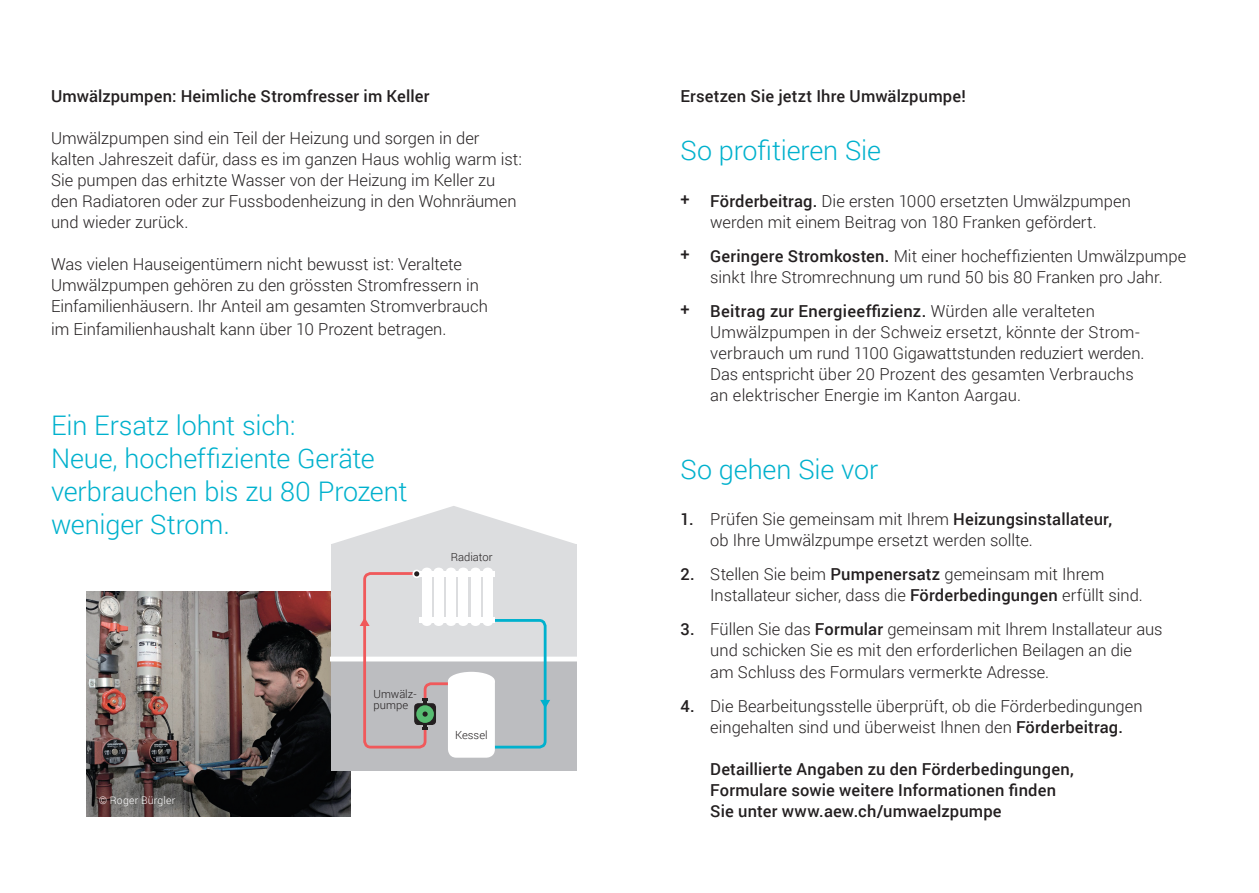
<style>
.page{position:relative;width:1259px;height:893px;background:#fff}
.page>*{position:absolute;margin:0;border:0;box-sizing:border-box;transform-origin:0 0}
.t1{font:300 27px/33px "Roboto";letter-spacing:-.005em;color:#00b1cd}
.t2{font:300 16.5px/21px "Roboto";color:#231f20}
.t3{font:500 16.5px/21px "Roboto";letter-spacing:.01em;color:#231f20}
.t4{font:300 11.25px/11.2px "Roboto";color:#231f20}
.t5{font:300 10.5px "Roboto";letter-spacing:.02em;color:#fff}
.s1{font-weight:500}
</style>
<div class="page">
<img style="left:86px;top:591px;width:265px;height:225px">
<div style="left:331px;top:544px;width:245px;height:124px;background:#dcdddf"></div>
<div style="left:331px;top:659px;width:245px;height:111px;background:#bcbdc0"></div>
<svg style="left:333px;top:506px;width:242px;height:38px"></svg>
<hr style="left:331px;top:657px;width:272px;height:4px;background:#fff">
<div style="left:412px;top:570px;width:9px;height:8px;background:#fff;border-radius:50%"></div>
<div style="left:422px;top:568px;width:10px;height:7px;background:#fff;border-radius:50%"></div>
<div style="left:434px;top:568px;width:9px;height:7px;background:#fff;border-radius:50%"></div>
<div style="left:446px;top:568px;width:10px;height:7px;background:#fff;border-radius:50%"></div>
<div style="left:458px;top:568px;width:10px;height:7px;background:#fff;border-radius:50%"></div>
<div style="left:471px;top:568px;width:9px;height:7px;background:#fff;border-radius:50%"></div>
<div style="left:483px;top:568px;width:10px;height:7px;background:#fff;border-radius:50%"></div>
<svg style="left:360px;top:571px;width:190px;height:187px"></svg>
<p class="t3" style="left:51px;top:85px;width:380px">Umwälzpumpen: Heimliche Stromfresser im Keller</p>
<p class="t2" style="left:51px;top:127px;width:472px">Umwälzpumpen sind ein Teil der Heizung und sorgen in der kalten Jahreszeit dafür, dass es im ganzen Haus wohlig warm ist:<br>Sie pumpen das erhitzte Wasser von der Heizung im Keller zu den Radiatoren oder zur Fussbodenheizung in den Wohnräumen und wieder zurück.</p>
<p class="t2" style="left:51px;top:253px;width:438px">Was vielen Hauseigentümern nicht bewusst ist: Veraltete<br>Umwälzpumpen gehören zu den grössten Stromfressern in<br>Einfamilienhäusern. Ihr Anteil am gesamten Stromverbrauch</p>
<p class="t2" style="left:51px;top:318px;width:397px">im Einfamilienhaushalt kann über 10 Prozent betragen.</p>
<h1 class="t1" style="left:51px;top:408px;width:358px">Ein Ersatz lohnt sich:<br>Neue, hocheffiziente Geräte verbrauchen bis zu 80 Prozent weniger Strom.</h1>
<p class="t4" style="left:451px;top:551px;width:43px">Radiator</p>
<p class="t5" style="left:99px;top:793px;width:78px">© Roger Bürgler</p>
<p class="t4" style="left:373px;top:688px;width:45px">Umwälz&shy;pumpe</p>
<p class="t4" style="left:455px;top:729px;width:34px">Kessel</p>
<p class="t3" style="left:680px;top:85px;width:287px">Ersetzen Sie jetzt Ihre Umwälzpumpe!</p>
<h1 class="t1" style="left:680px;top:133px;width:202px">So profitieren Sie</h1>
<p class="t2" style="left:680px;top:190px;width:452px;text-align:center"><span class="s1">+ Förderbeitrag.</span> Die ersten 1000 ersetzten Umwälzpumpen werden mit einem Beitrag von 180 Franken gefördert.</p>
<p class="t2" style="left:680px;top:245px;width:507px;text-align:center"><span class="s1">+ Geringere Stromkosten.</span> Mit einer hocheffizienten Umwälzpumpe sinkt Ihre Stromrechnung um rund 50 bis 80 Franken pro Jahr.</p>
<p class="t2" style="left:710px;top:300px;width:436px;text-indent:-30px"><span class="s1">+ Beitrag zur Energieeffizienz.</span> Würden alle veralteten Umwälzpumpen in der Schweiz ersetzt, könnte der Strom&shy;verbrauch um rund 1100 Gigawattstunden reduziert werden.<br>Das entspricht über 20 Prozent des gesamten Verbrauchs an elektrischer Energie im Kanton Aargau.</p>
<h1 class="t1" style="left:680px;top:452px;width:199px">So gehen Sie vor</h1>
<p class="t2" style="left:710px;top:508px;width:403px;text-indent:-30px"><span class="s1">1.</span> Prüfen Sie gemeinsam mit Ihrem <span class="s1">Heizungsinstallateur, </span>ob Ihre Umwälzpumpe ersetzt werden sollte.</p>
<p class="t2" style="left:710px;top:564px;width:434px;text-indent:-30px"><span class="s1">2.</span> Stellen Sie beim <span class="s1">Pumpenersatz</span> gemeinsam mit Ihrem<br>Installateur sicher, dass die <span class="s1">Förderbedingungen</span> erfüllt sind.</p>
<p class="t2" style="left:710px;top:619px;width:454px;text-indent:-30px"><span class="s1">3.</span> Füllen Sie das <span class="s1">Formular</span> gemeinsam mit Ihrem Installateur aus und schicken Sie es mit den erforderlichen Beilagen an die<br>am Schluss des Formulars vermerkte Adresse.</p>
<p class="t2" style="left:710px;top:695px;width:434px;text-indent:-30px"><span class="s1">4.</span> Die Bearbeitungsstelle überprüft, ob die Förderbedingungen eingehalten sind und überweist Ihnen den <span class="s1">Förderbeitrag.</span></p>
<p class="t3" style="left:710px;top:757px;width:365px">Detaillierte Angaben zu den Förderbedingungen,<br>Formulare sowie weitere Informationen finden<br>Sie unter www.aew.ch/umwaelzpumpe</p>
</div>
